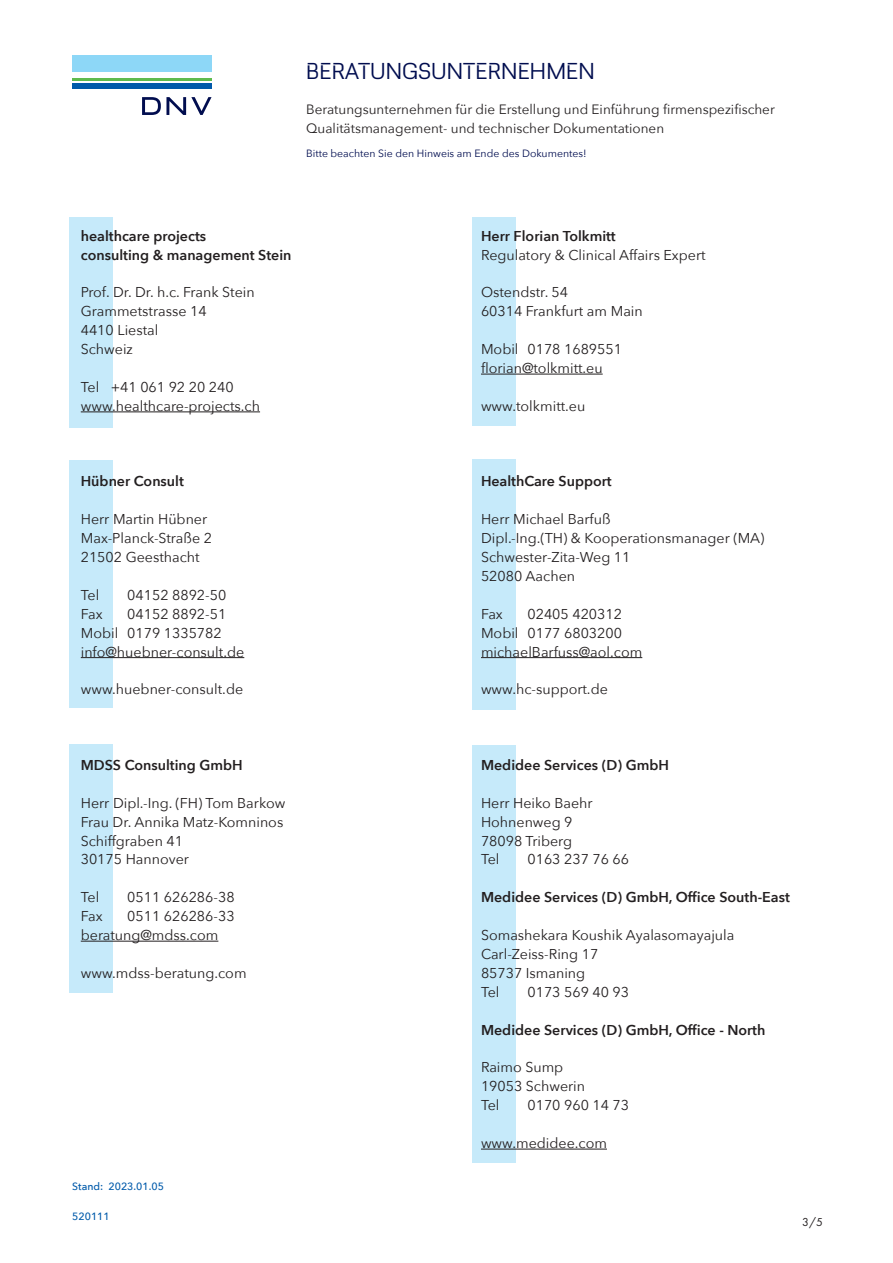
<style>
.page{position:relative;width:893px;height:1263px;background:#fff}
.page>*{position:absolute;margin:0;border:0;box-sizing:border-box;transform-origin:0 0}
.t1{font:300 21px "DNV Display";letter-spacing:.01em;color:#010d4f}
.t2{font:14.25px/18.9px "Avenir Next";color:#231f20}
.t3{font:600 14.25px/18.9px "Avenir Next";color:#231f20}
.t4{font:13.5px/18.9px "Avenir Next";color:#231f20}
.t5{font:12px "Futura PT";color:#231f20}
.t6{font:10.5px "Avenir Next";color:#010d4f}
.t7{font:500 10.5px "Avenir Next";color:#015aaa}
</style>
<div class="page">
<div style="left:472px;top:745px;width:44px;height:418px;background:#c6eafa"></div>
<div style="left:69px;top:744px;width:44px;height:249px;background:#c6eafa"></div>
<div style="left:472px;top:459px;width:44px;height:251px;background:#c6eafa"></div>
<div style="left:69px;top:460px;width:44px;height:248px;background:#c6eafa"></div>
<div style="left:472px;top:217px;width:44px;height:208px;background:#c6eafa"></div>
<div style="left:69px;top:217px;width:44px;height:210px;background:#c6eafa"></div>
<hr style="left:81px;top:411px;width:179px;height:1px;background:#231f20">
<hr style="left:81px;top:657px;width:163px;height:1px;background:#231f20">
<hr style="left:81px;top:941px;width:137px;height:1px;background:#231f20">
<hr style="left:481px;top:374px;width:122px;height:1px;background:#231f20">
<hr style="left:481px;top:657px;width:161px;height:1px;background:#231f20">
<hr style="left:481px;top:1149px;width:126px;height:1px;background:#231f20">
<div style="left:73px;top:56px;width:139px;height:16px;background:#8dd7f7"></div>
<hr style="left:73px;top:78px;width:139px;height:2px;background:#5fbb4e">
<div style="left:73px;top:83px;width:139px;height:6px;background:#015aaa"></div>
<svg style="left:142px;top:97px;width:70px;height:18px"></svg>
<h1 class="t1" style="left:306px;top:56px;width:290px">BERATUNGSUNTERNEHMEN</h1>
<p class="t4" style="left:306px;top:100px;width:470px">Beratungsunternehmen für die Erstellung und Einführung firmenspezifischer<br>Qualitätsmanagement- und technischer Dokumentationen</p>
<p class="t6" style="left:306px;top:145px;width:282px">Bitte beachten Sie den Hinweis am Ende des Dokumentes!</p>
<p class="t3" style="left:81px;top:226px;width:212px">healthcare projects<br>consulting &amp; management Stein</p>
<p class="t2" style="left:81px;top:282px;width:175px">Prof. Dr. Dr. h.c. Frank Stein<br>Grammetstrasse 14<br>4410 Liestal<br>Schweiz</p>
<p class="t2" style="left:81px;top:377px;width:181px">Tel +41 061 92 20 240 www.healthcare-projects.ch</p>
<p class="t3" style="left:81px;top:472px;width:105px">Hübner Consult</p>
<p class="t2" style="left:81px;top:509px;width:133px">Herr Martin Hübner<br>Max-Planck-Straße 2<br>21502 Geesthacht</p>
<p class="t2" style="left:81px;top:585px;width:20px">Tel</p>
<p class="t2" style="left:127px;top:585px;width:101px">04152 8892-50</p>
<p class="t2" style="left:81px;top:604px;width:23px">Fax</p>
<p class="t2" style="left:81px;top:604px;width:165px;text-indent:46px">04152 8892-51<br>Mobil 0179 1335782 info@huebner-consult.de</p>
<p class="t2" style="left:81px;top:679px;width:164px">www.huebner-consult.de</p>
<p class="t3" style="left:81px;top:755px;width:163px">MDSS Consulting GmbH</p>
<p class="t2" style="left:81px;top:793px;width:206px">Herr Dipl.-Ing. (FH) Tom Barkow<br>Frau Dr. Annika Matz-Komninos<br>Schiffgraben 41<br>30175 Hannover</p>
<p class="t2" style="left:81px;top:887px;width:20px">Tel</p>
<p class="t2" style="left:127px;top:887px;width:109px">0511 626286-38</p>
<p class="t2" style="left:81px;top:906px;width:23px">Fax</p>
<p class="t2" style="left:81px;top:906px;width:155px;text-indent:46px">0511 626286-33 beratung@mdss.com</p>
<p class="t2" style="left:81px;top:963px;width:167px">www.mdss-beratung.com</p>
<p class="t7" style="left:72px;top:1177px;width:93px">Stand: 2023.01.05</p>
<p class="t7" style="left:72px;top:1207px;width:39px">520111</p>
<p class="t3" style="left:481px;top:226px;width:136px">Herr Florian Tolkmitt</p>
<p class="t2" style="left:481px;top:245px;width:226px">Regulatory &amp; Clinical Affairs Expert</p>
<p class="t2" style="left:481px;top:282px;width:163px">Ostendstr. 54<br>60314 Frankfurt am Main</p>
<p class="t2" style="left:481px;top:339px;width:142px">Mobil 0178 1689551 florian@tolkmitt.eu</p>
<p class="t2" style="left:481px;top:396px;width:106px">www.tolkmitt.eu</p>
<p class="t3" style="left:481px;top:472px;width:132px">HealthCare Support</p>
<p class="t2" style="left:481px;top:509px;width:285px">Herr Michael Barfuß<br>Dipl.-Ing.(TH) &amp; Kooperationsmanager (MA)<br>Schwester-Zita-Weg 11<br>52080 Aachen</p>
<p class="t2" style="left:481px;top:604px;width:23px">Fax</p>
<p class="t2" style="left:481px;top:604px;width:163px;text-indent:46px">02405 420312<br>Mobil 0177 6803200 michaelBarfuss@aol.com</p>
<p class="t2" style="left:481px;top:679px;width:128px">www.hc-support.de</p>
<p class="t3" style="left:481px;top:755px;width:189px">Medidee Services (D) GmbH</p>
<p class="t2" style="left:481px;top:793px;width:113px">Herr Heiko Baehr<br>Hohnenweg 9<br>78098 Triberg<br>Tel</p>
<p class="t2" style="left:527px;top:849px;width:103px">0163 237 76 66</p>
<p class="t3" style="left:481px;top:887px;width:310px">Medidee Services (D) GmbH, Office South-East</p>
<p class="t2" style="left:481px;top:925px;width:255px">Somashekara Koushik Ayalasomayajula<br>Carl-Zeiss-Ring 17<br>85737 Ismaning<br>Tel</p>
<p class="t2" style="left:527px;top:982px;width:103px">0173 569 40 93</p>
<p class="t3" style="left:481px;top:1020px;width:286px">Medidee Services (D) GmbH, Office - North</p>
<p class="t2" style="left:481px;top:1057px;width:106px">Raimo Sump<br>19053 Schwerin<br>Tel</p>
<p class="t2" style="left:527px;top:1095px;width:103px">0170 960 14 73</p>
<p class="t2" style="left:481px;top:1133px;width:127px">www.medidee.com</p>
<p class="t5" style="left:802px;top:1215px;width:22px">3/5</p>
</div>
